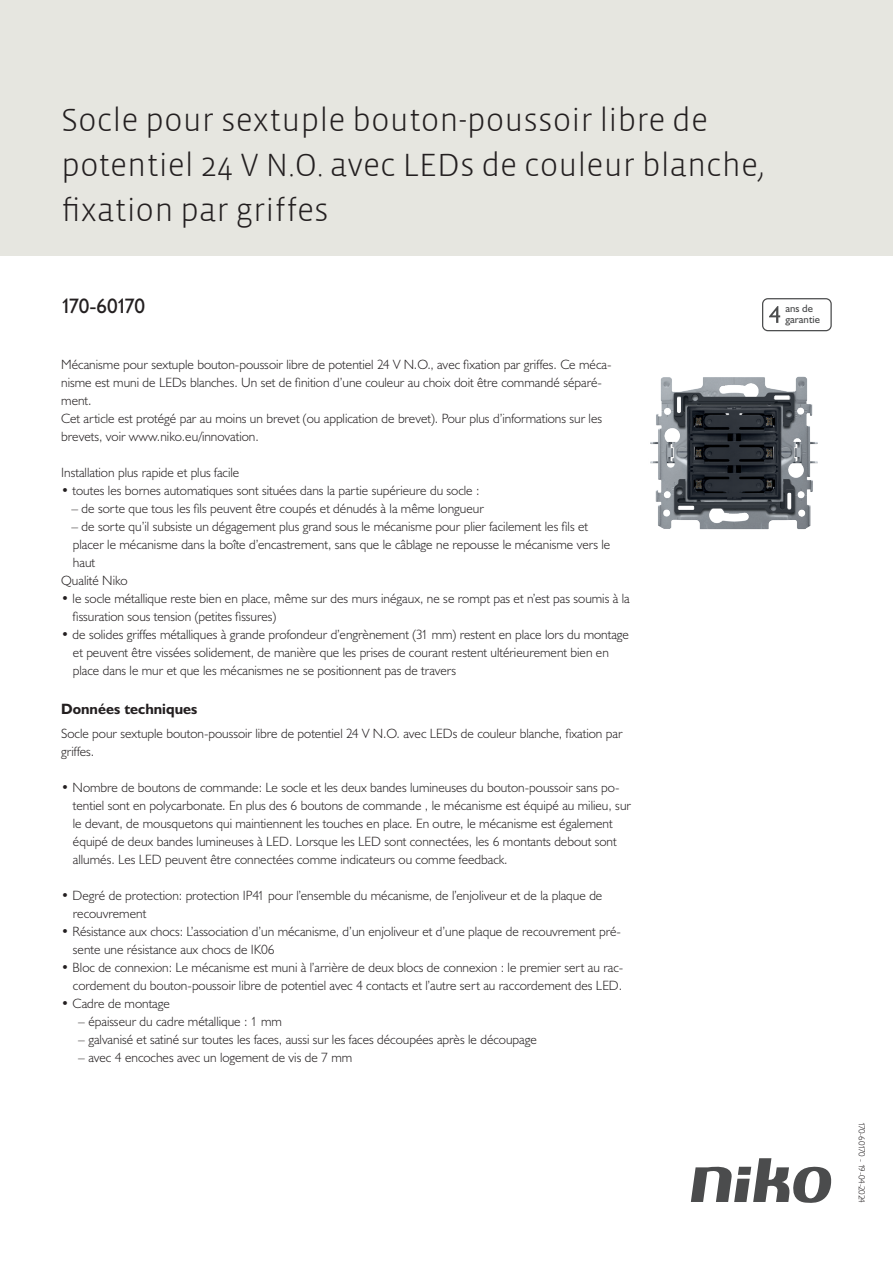
<style>
.page{position:relative;width:893px;height:1263px;background:#fff}
.page>*{position:absolute;margin:0;border:0;box-sizing:border-box;transform-origin:0 0}
.Title_datasheets{font:300 33px/45px "Vista Sans";color:#231f20}
.Article_number{font:21px "Humanist 521 BT";letter-spacing:-.025em;color:#231f20}
.Titles_parts{font:700 15px "Humanist 521 BT";color:#231f20}
.USP_Bullets{font:300 13.5px/18px "Humanist 521 BT";color:#231f20}
.Platte_tekst_CAB{font:300 13.5px/18px "Humanist 521 BT";color:#231f20}
.USP_Bullets_level_2{font:300 13.5px "Humanist 521 BT";color:#231f20}
.t1{font:10.8px/10.8px "Humanist 521 BT";color:#4b4c4d}
.Revision{font:300 9px "Humanist 521 BT";letter-spacing:-.05em;color:#231f20}
</style>
<div class="page">
<svg style="left:691px;top:1158px;width:141px;height:45px"></svg>
<div style="left:0;top:0;width:893px;height:255px;background:#e6e6e0"></div>
<svg style="left:762px;top:298px;width:70px;height:33px"></svg>
<img style="left:650px;top:376px;width:168px;height:154px">
<p class="Title_datasheets" style="left:61px;top:98px;width:705px">Socle pour sextuple bouton-poussoir libre de potentiel 24 V N.O. avec LEDs de couleur blanche, fixation par griffes</p>
<p class="Article_number" style="left:61px;top:293px;width:85px">170-60170</p>
<p class="t1" style="left:785px;top:303px;width:36px">ans de garantie</p>
<p class="Platte_tekst_CAB" style="left:61px;top:355px;width:552px">Mécanisme pour sextuple bouton-poussoir libre de potentiel 24 V N.O., avec fixation par griffes. Ce méca&shy;nisme est muni de LEDs blanches. Un set de finition d’une couleur au choix doit être commandé séparé&shy;ment.<br>Cet article est protégé par au moins un brevet (ou application de brevet). Pour plus d’informations sur les brevets, voir www.niko.eu/innovation.</p>
<p class="USP_Bullets" style="left:61px;top:463px;width:180px">Installation plus rapide et plus facile</p>
<p class="USP_Bullets" style="left:61px;top:481px;width:420px">• toutes les bornes automatiques sont situées dans la partie supérieure du socle :</p>
<p class="USP_Bullets" style="left:71px;top:499px;width:414px">– de sorte que tous les fils peuvent être coupés et dénudés à la même longueur</p>
<p class="USP_Bullets" style="left:71px;top:517px;width:540px">– de sorte qu’il subsiste un dégagement plus grand sous le mécanisme pour plier facilement les fils et placer le mécanisme dans la boîte d’encastrement, sans que le câblage ne repousse le mécanisme vers le haut</p>
<p class="USP_Bullets" style="left:61px;top:571px;width:68px">Qualité Niko</p>
<p class="USP_Bullets" style="left:73px;top:589px;width:558px;text-indent:-12px">• le socle métallique reste bien en place, même sur des murs inégaux, ne se rompt pas et n’est pas soumis à la fissuration sous tension (petites fissures)</p>
<p class="USP_Bullets" style="left:73px;top:625px;width:558px;text-indent:-12px">• de solides griffes métalliques à grande profondeur d’engrènement (31 mm) restent en place lors du montage et peuvent être vissées solidement, de manière que les prises de courant restent ultérieurement bien en place dans le mur et que les mécanismes ne se positionnent pas de travers</p>
<p class="Titles_parts" style="left:61px;top:699px;width:138px">Données techniques</p>
<p class="Platte_tekst_CAB" style="left:61px;top:724px;width:563px">Socle pour sextuple bouton-poussoir libre de potentiel 24 V N.O. avec LEDs de couleur blanche, fixation par griffes.</p>
<p class="USP_Bullets" style="left:73px;top:778px;width:560px;text-indent:-12px">• Nombre de boutons de commande: Le socle et les deux bandes lumineuses du bouton-poussoir sans po&shy;tentiel sont en polycarbonate. En plus des 6 boutons de commande , le mécanisme est équipé au milieu, sur le devant, de mousquetons qui maintiennent les touches en place. En outre, le mécanisme est également équipé de deux bandes lumineuses à LED. Lorsque les LED sont connectées, les 6 montants debout sont allumés. Les LED peuvent être connectées comme indicateurs ou comme feedback.</p>
<p class="USP_Bullets" style="left:73px;top:886px;width:531px;text-indent:-12px">• Degré de protection: protection IP41 pour l’ensemble du mécanisme, de l’enjoliveur et de la plaque de recouvrement</p>
<p class="USP_Bullets" style="left:73px;top:922px;width:550px;text-indent:-12px">• Résistance aux chocs: L’association d’un mécanisme, d’un enjoliveur et d’une plaque de recouvrement pré&shy;sente une résistance aux chocs de IK06</p>
<p class="USP_Bullets" style="left:61px;top:958px;width:564px;text-align:right">• Bloc de connexion: Le mécanisme est muni à l’arrière de deux blocs de connexion : le premier sert au rac&shy;cordement du bouton-poussoir libre de potentiel avec 4 contacts et l’autre sert au raccordement des LED.</p>
<p class="USP_Bullets" style="left:61px;top:994px;width:110px">• Cadre de montage</p>
<p class="USP_Bullets_level_2" style="left:78px;top:1013px;width:205px">– épaisseur du cadre métallique : 1 mm</p>
<p class="USP_Bullets_level_2" style="left:78px;top:1031px;width:460px">– galvanisé et satiné sur toutes les faces, aussi sur les faces découpées après le découpage</p>
<p class="USP_Bullets_level_2" style="left:78px;top:1049px;width:276px">– avec 4 encoches avec un logement de vis de 7 mm</p>
<p class="Revision" style="left:868px;top:1121px;width:83px;rotate:90deg">170-60170 - 19-04-2024</p>
</div>
